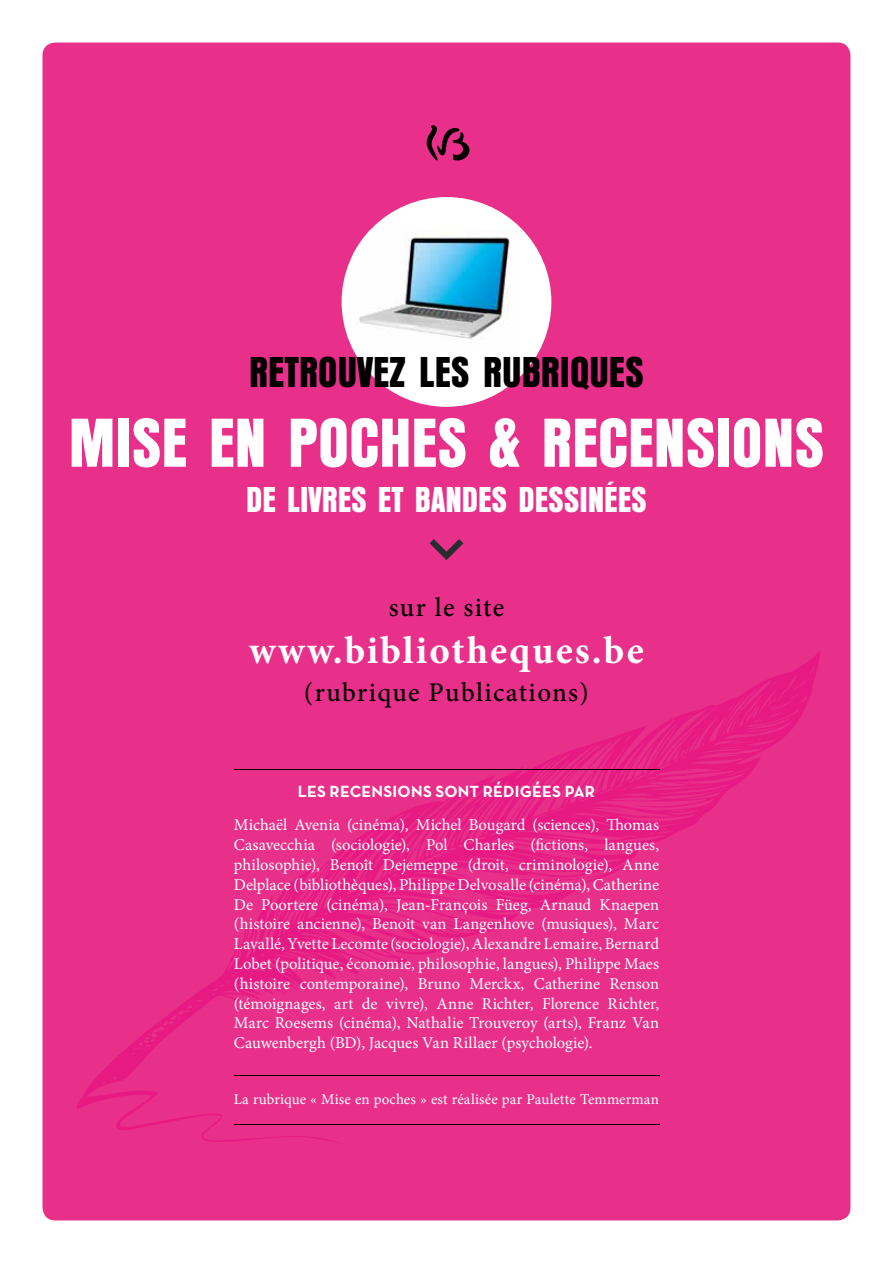
<style>
.page{position:relative;width:893px;height:1263px;background:#fff}
.page>*{position:absolute;margin:0;border:0;box-sizing:border-box;transform-origin:0 0}
.t1{font:72px "Anzeigen Gro D";color:#fff}
.t2{font:45px "Anzeigen Gro D";color:#000}
.t3{font:700 39px "Minion Pro";letter-spacing:.05em;color:#fff}
.t4{font:37.5px "Anzeigen Gro D";color:#fff}
.t5{font:500 27px "Minion Pro";letter-spacing:.05em;color:#000}
.t6{font:16.5px/19.8px "Minion Pro";color:#fff;text-align:justify}
.t7{font:700 16.5px "Neutra Text";letter-spacing:.015em;color:#fff}
.t8{font:15px "Minion Pro";letter-spacing:.01em;color:#fff}
</style>
<div class="page">
<div style="left:43px;top:43px;width:807px;height:1177px;background:#e8308a;border-radius:13px"></div>
<svg style="left:77px;top:651px;width:743px;height:492px"></svg>
<div style="left:342px;top:197px;width:209px;height:210px;background:#fff;border-radius:50%"></div>
<img style="left:353px;top:230px;width:157px;height:109px">
<hr style="left:234px;top:769px;width:425px;height:1px;background:#000">
<hr style="left:234px;top:1075px;width:425px;height:1px;background:#000">
<hr style="left:234px;top:1124px;width:425px;height:1px;background:#000">
<svg style="left:430px;top:539px;width:33px;height:21px"></svg>
<svg style="left:426px;top:125px;width:43px;height:35px"></svg>
<h2 class="t2" style="left:249px;top:349px;width:396px">RETROUVEZ LES RUBRIQUES</h2>
<h1 class="t1" style="left:69px;top:405px;width:757px">MISE EN POCHES &amp; RECENSIONS</h1>
<h3 class="t4" style="left:246px;top:480px;width:402px">DE LIVRES ET BANDES DESSINÉES</h3>
<h3 class="t5" style="left:389px;top:589px;width:117px">sur le site</h3>
<h3 class="t3" style="left:249px;top:623px;width:396px">www.bibliotheques.be</h3>
<h3 class="t5" style="left:304px;top:674px;width:287px">(rubrique Publications)</h3>
<p class="t7" style="left:298px;top:781px;width:299px">LES RECENSIONS SONT RÉDIGÉES PAR</p>
<p class="t6" style="left:234px;top:815px;width:427px">Michaël Avenia (cinéma), Michel Bougard (sciences), Thomas Casavecchia (sociologie), Pol Charles (fictions, langues, philosophie), Benoît Dejemeppe (droit, criminologie), Anne Delplace (bibliothèques), Philippe Delvosalle (cinéma), Catherine De Poortere (cinéma), Jean-François Füeg, Arnaud Knaepen (histoire ancienne), Benoit van Langenhove (musiques), Marc Lavallé, Yvette Lecomte (sociologie), Alexandre Lemaire, Bernard Lobet (politique, économie, philosophie, langues), Philippe Maes (histoire contemporaine), Bruno Merckx, Catherine Renson (témoignages, art de vivre), Anne Richter, Florence Richter, Marc Roesems (cinéma), Nathalie Trouveroy (arts), Franz Van Cauwenbergh (BD), Jacques Van Rillaer (psychologie).</p>
<p class="t8" style="left:234px;top:1089px;width:427px">La rubrique « Mise en poches » est réalisée par Paulette Temmerman</p>
</div>
